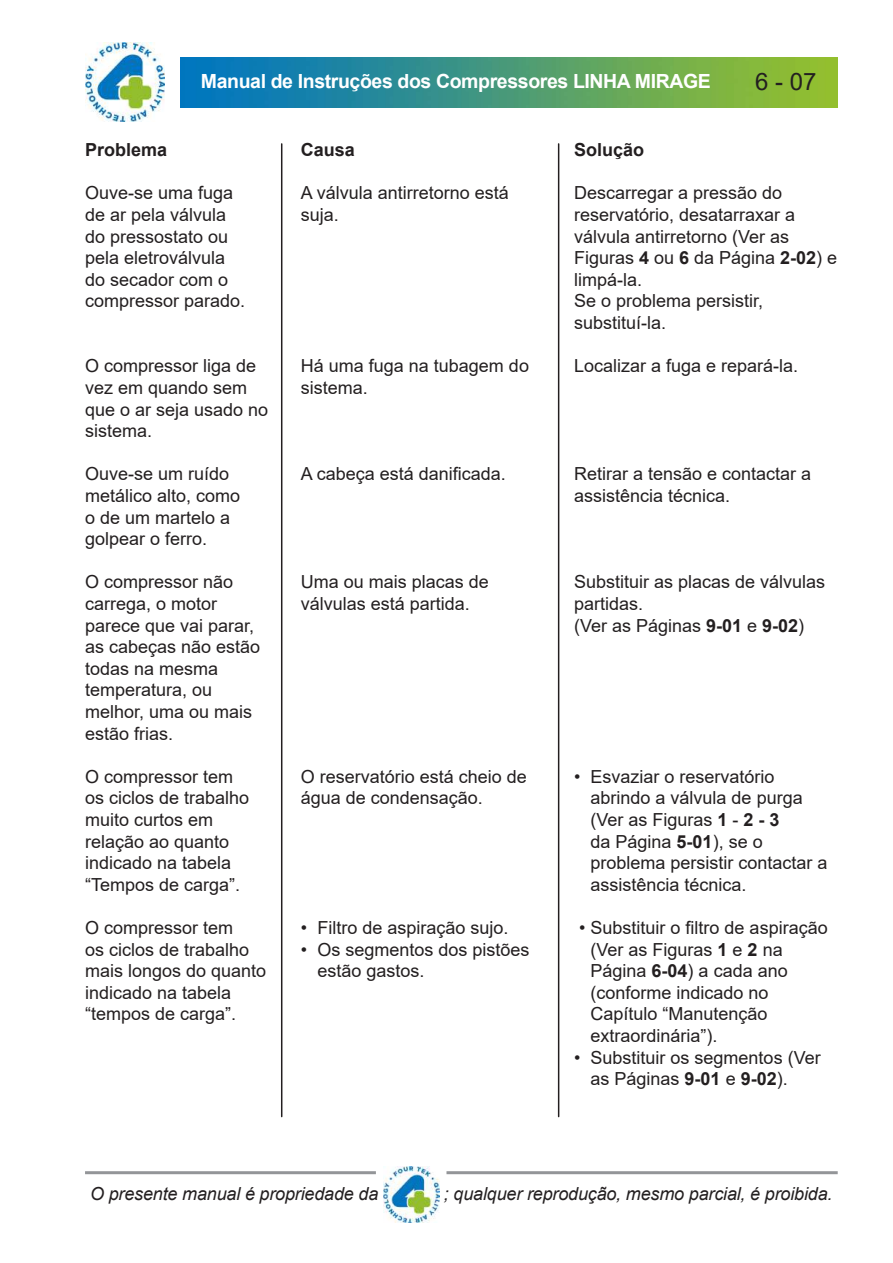
<style>
.page{position:relative;width:893px;height:1263px;background:#fff}
.page>*{position:absolute;margin:0;border:0;box-sizing:border-box;transform-origin:0 0}
.t1{font:24px "Arial";color:#231f20}
.t2{font:700 19.5px "Arial";letter-spacing:-.02em;color:#fff}
.t3{font:18px/21.6px "Arial";color:#231f20}
.t4{font:italic 18px "Arial";letter-spacing:-.01em;color:#231f20}
.t5{font:700 18px "Arial";color:#231f20}
.s1{font-weight:700}
</style>
<div class="page">
<img style="left:180px;top:57px;width:658px;height:50px">
<hr style="left:85px;top:1171px;width:291px;height:3px;background:#939598">
<hr style="left:446px;top:1171px;width:392px;height:3px;background:#939598">
<img style="left:383px;top:1166px;width:56px;height:56px">
<img style="left:85px;top:43px;width:79px;height:79px">
<hr style="left:281px;top:144px;width:1px;height:972px;background:#231f20">
<hr style="left:558px;top:144px;width:1px;height:972px;background:#231f20">
<p class="t2" style="left:201px;top:68px;width:512px">Manual de Instruções dos Compressores LINHA MIRAGE</p>
<h1 class="t1" style="left:755px;top:65px;width:63px">6 - 07</h1>
<p class="t5" style="left:85px;top:137px;width:84px">Problema</p>
<p class="t3" style="left:85px;top:182px;width:162px">Ouve-se uma fuga de ar pela válvula do pressostato ou pela eletroválvula do secador com o compressor parado.</p>
<p class="t3" style="left:85px;top:355px;width:185px">O compressor liga de vez em quando sem que o ar seja usado no sistema.</p>
<p class="t3" style="left:85px;top:463px;width:157px">Ouve-se um ruído metálico alto, como o de um martelo a golpear o ferro.</p>
<p class="t3" style="left:85px;top:571px;width:177px">O compressor não carrega, o motor parece que vai parar, as cabeças não estão todas na mesma temperatura, ou melhor, uma ou mais estão frias.</p>
<p class="t3" style="left:85px;top:765px;width:166px">O compressor tem os ciclos de trabalho muito curtos em relação ao quanto indicado na tabela “Tempos de carga”.</p>
<p class="t3" style="left:85px;top:917px;width:183px">O compressor tem<br>os ciclos de trabalho mais longos do quanto indicado na tabela “tempos de carga”.</p>
<p class="t5" style="left:301px;top:137px;width:56px">Causa</p>
<p class="t3" style="left:301px;top:182px;width:210px">A válvula antirretorno está suja.</p>
<p class="t3" style="left:301px;top:355px;width:230px">Há uma fuga na tubagem do sistema.</p>
<p class="t3" style="left:301px;top:463px;width:207px">A cabeça está danificada.</p>
<p class="t3" style="left:301px;top:571px;width:190px">Uma ou mais placas de válvulas está partida.</p>
<p class="t3" style="left:301px;top:765px;width:228px">O reservatório está cheio de água de condensação.</p>
<p class="t3" style="left:301px;top:917px;width:209px">• Filtro de aspiração sujo.</p>
<p class="t3" style="left:317px;top:938px;width:214px;text-indent:-16px">• Os segmentos dos pistões estão gastos.</p>
<p class="t5" style="left:574px;top:137px;width:72px">Solução</p>
<p class="t3" style="left:574px;top:182px;width:265px">Descarregar a pressão do reservatório, desatarraxar a válvula antirretorno (Ver as<br>Figuras <span class="s1">4</span> ou <span class="s1">6</span> da Página <span class="s1">2-02</span>) e limpá-la.<br>Se o problema persistir, substituí-la.</p>
<p class="t3" style="left:574px;top:355px;width:226px">Localizar a fuga e repará-la.</p>
<p class="t3" style="left:574px;top:463px;width:239px">Retirar a tensão e contactar a assistência técnica.</p>
<p class="t3" style="left:574px;top:571px;width:253px">Substituir as placas de válvulas partidas.<br>(Ver as Páginas <span class="s1">9-01</span> e <span class="s1">9-02</span>)</p>
<p class="t3" style="left:591px;top:765px;width:239px;text-indent:-16px">• Esvaziar o reservatório abrindo a válvula de purga (Ver as Figuras <span class="s1">1</span> - <span class="s1">2 - 3<br></span>da Página <span class="s1">5-01</span>), se o problema persistir contactar a assistência técnica.</p>
<p class="t3" style="left:591px;top:917px;width:239px;text-indent:-11px">• Substituir o filtro de aspiração (Ver as Figuras <span class="s1">1</span> e <span class="s1">2</span> na<br>Página <span class="s1">6-04</span>) a cada ano (conforme indicado no<br>Capítulo “Manutenção extraordinária”).</p>
<p class="t3" style="left:591px;top:1046px;width:232px;text-indent:-16px">• Substituir os segmentos (Ver as Páginas <span class="s1">9-01</span> e <span class="s1">9-02</span>).</p>
<p class="t4" style="left:90px;top:1182px;width:290px">O presente manual é propriedade da</p>
<p class="t4" style="left:444px;top:1182px;width:390px">; qualquer reprodução, mesmo parcial, é proibida.</p>
</div>
